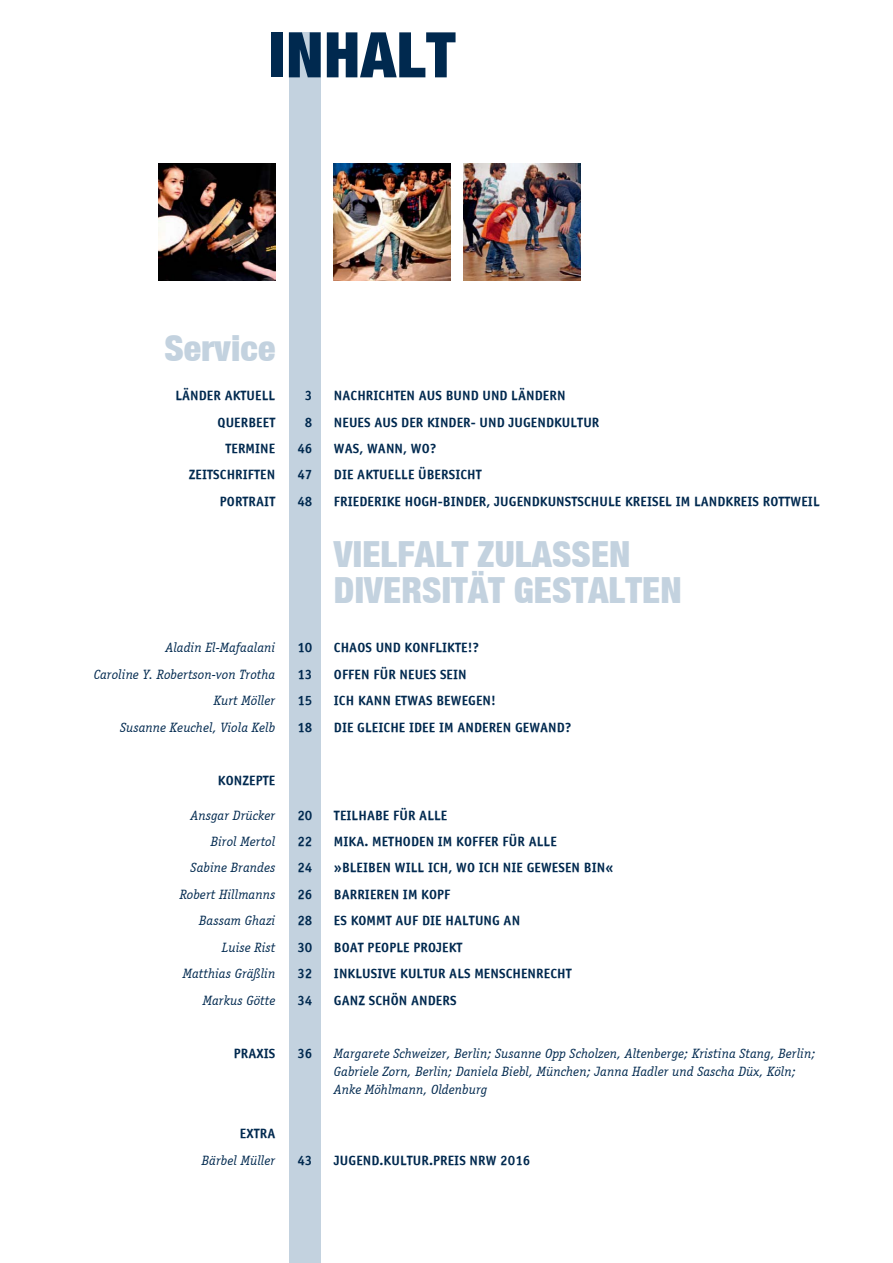
<style>
.page{position:relative;width:893px;height:1263px;background:#fff}
.page>*{position:absolute;margin:0;border:0;box-sizing:border-box;transform-origin:0 0}
.t1{font:63px "Helve Neue Cond Poster Normal";letter-spacing:.01em;color:#00294f}
.t2{font:36px/36px "Helve Neue Cond Poster Normal";letter-spacing:.005em;color:#c3d2df}
.t3{font:700 13.5px "Officina Ans";letter-spacing:.005em;color:#00294f}
.t4{font:italic 13.5px/18px "Officina Serif";letter-spacing:.005em;color:#00294f}
</style>
<div class="page">
<div style="left:289px;top:32px;width:31px;height:1231px;background:#c3d2df"></div>
<img style="left:159px;top:164px;width:117px;height:116px">
<img style="left:334px;top:164px;width:117px;height:116px">
<img style="left:463px;top:164px;width:117px;height:116px">
<h1 class="t1" style="left:269px;top:16px;width:188px">INHALT</h1>
<h2 class="t2" style="left:164px;top:329px;width:112px">Service</h2>
<p class="t3" style="left:175px;top:387px;width:101px">LÄNDER AKTUELL</p>
<p class="t3" style="left:305px;top:387px;width:9px">3</p>
<p class="t3" style="left:334px;top:387px;width:233px">NACHRICHTEN AUS BUND UND LÄNDERN</p>
<p class="t3" style="left:218px;top:413px;width:59px">QUERBEET</p>
<p class="t3" style="left:305px;top:413px;width:9px">8</p>
<p class="t3" style="left:334px;top:413px;width:267px">NEUES AUS DER KINDER- UND JUGENDKULTUR</p>
<p class="t3" style="left:225px;top:440px;width:51px">TERMINE</p>
<p class="t3" style="left:297px;top:440px;width:17px">46</p>
<p class="t3" style="left:334px;top:440px;width:104px">WAS, WANN, WO?</p>
<p class="t3" style="left:189px;top:466px;width:88px">ZEITSCHRIFTEN</p>
<p class="t3" style="left:297px;top:466px;width:17px">47</p>
<p class="t3" style="left:334px;top:466px;width:149px">DIE AKTUELLE ÜBERSICHT</p>
<p class="t3" style="left:220px;top:493px;width:57px">PORTRAIT</p>
<p class="t3" style="left:297px;top:493px;width:17px">48</p>
<p class="t3" style="left:334px;top:493px;width:487px">FRIEDERIKE HOGH-BINDER, JUGENDKUNSTSCHULE KREISEL IM LANDKREIS ROTTWEIL</p>
<h2 class="t2" style="left:334px;top:536px;width:349px">VIELFALT ZULASSEN<br>DIVERSITÄT GESTALTEN</h2>
<p class="t4" style="left:166px;top:639px;width:111px">Aladin El-Mafaalani</p>
<p class="t3" style="left:297px;top:639px;width:17px">10</p>
<p class="t3" style="left:334px;top:639px;width:147px">CHAOS UND KONFLIKTE!?</p>
<p class="t4" style="left:94px;top:665px;width:183px">Caroline Y. Robertson-von Trotha</p>
<p class="t3" style="left:297px;top:666px;width:17px">13</p>
<p class="t3" style="left:334px;top:666px;width:134px">OFFEN FÜR NEUES SEIN</p>
<p class="t4" style="left:214px;top:692px;width:63px">Kurt Möller</p>
<p class="t3" style="left:297px;top:692px;width:17px">15</p>
<p class="t3" style="left:334px;top:692px;width:163px">ICH KANN ETWAS BEWEGEN!</p>
<p class="t4" style="left:120px;top:718px;width:157px">Susanne Keuchel, Viola Kelb</p>
<p class="t3" style="left:297px;top:719px;width:17px">18</p>
<p class="t3" style="left:334px;top:719px;width:239px">DIE GLEICHE IDEE IM ANDEREN GEWAND?</p>
<p class="t3" style="left:218px;top:772px;width:59px">KONZEPTE</p>
<p class="t4" style="left:191px;top:806px;width:86px">Ansgar Drücker</p>
<p class="t3" style="left:297px;top:807px;width:17px">20</p>
<p class="t3" style="left:334px;top:807px;width:115px">TEILHABE FÜR ALLE</p>
<p class="t4" style="left:211px;top:833px;width:66px">Birol Mertol</p>
<p class="t3" style="left:297px;top:833px;width:17px">22</p>
<p class="t3" style="left:334px;top:833px;width:224px">MIKA. METHODEN IM KOFFER FÜR ALLE</p>
<p class="t4" style="left:191px;top:859px;width:86px">Sabine Brandes</p>
<p class="t3" style="left:297px;top:859px;width:17px">24</p>
<p class="t3" style="left:334px;top:859px;width:281px">»BLEIBEN WILL ICH, WO ICH NIE GEWESEN BIN«</p>
<p class="t4" style="left:180px;top:886px;width:97px">Robert Hillmanns</p>
<p class="t3" style="left:297px;top:886px;width:17px">26</p>
<p class="t3" style="left:334px;top:886px;width:118px">BARRIEREN IM KOPF</p>
<p class="t4" style="left:199px;top:912px;width:78px">Bassam Ghazi</p>
<p class="t3" style="left:297px;top:912px;width:17px">28</p>
<p class="t3" style="left:334px;top:912px;width:188px">ES KOMMT AUF DIE HALTUNG AN</p>
<p class="t4" style="left:222px;top:938px;width:55px">Luise Rist</p>
<p class="t3" style="left:297px;top:939px;width:17px">30</p>
<p class="t3" style="left:334px;top:939px;width:130px">BOAT PEOPLE PROJEKT</p>
<p class="t4" style="left:183px;top:965px;width:94px">Matthias Gräßlin</p>
<p class="t3" style="left:297px;top:965px;width:17px">32</p>
<p class="t3" style="left:334px;top:965px;width:239px">INKLUSIVE KULTUR ALS MENSCHENRECHT</p>
<p class="t4" style="left:203px;top:991px;width:74px">Markus Götte</p>
<p class="t3" style="left:297px;top:992px;width:17px">34</p>
<p class="t3" style="left:334px;top:992px;width:124px">GANZ SCHÖN ANDERS</p>
<p class="t3" style="left:234px;top:1045px;width:43px">PRAXIS</p>
<p class="t3" style="left:297px;top:1045px;width:17px">36</p>
<p class="t4" style="left:334px;top:1044px;width:483px">Margarete Schweizer, Berlin; Susanne Opp Scholzen, Altenberge; Kristina Stang, Berlin;<br>Gabriele Zorn, Berlin; Daniela Biebl, München; Janna Hadler und Sascha Düx, Köln;<br>Anke Möhlmann, Oldenburg</p>
<p class="t3" style="left:240px;top:1125px;width:37px">EXTRA</p>
<p class="t4" style="left:202px;top:1151px;width:75px">Bärbel Müller</p>
<p class="t3" style="left:297px;top:1152px;width:17px">43</p>
<p class="t3" style="left:334px;top:1152px;width:198px">JUGEND.KULTUR.PREIS NRW 2016</p>
</div>
